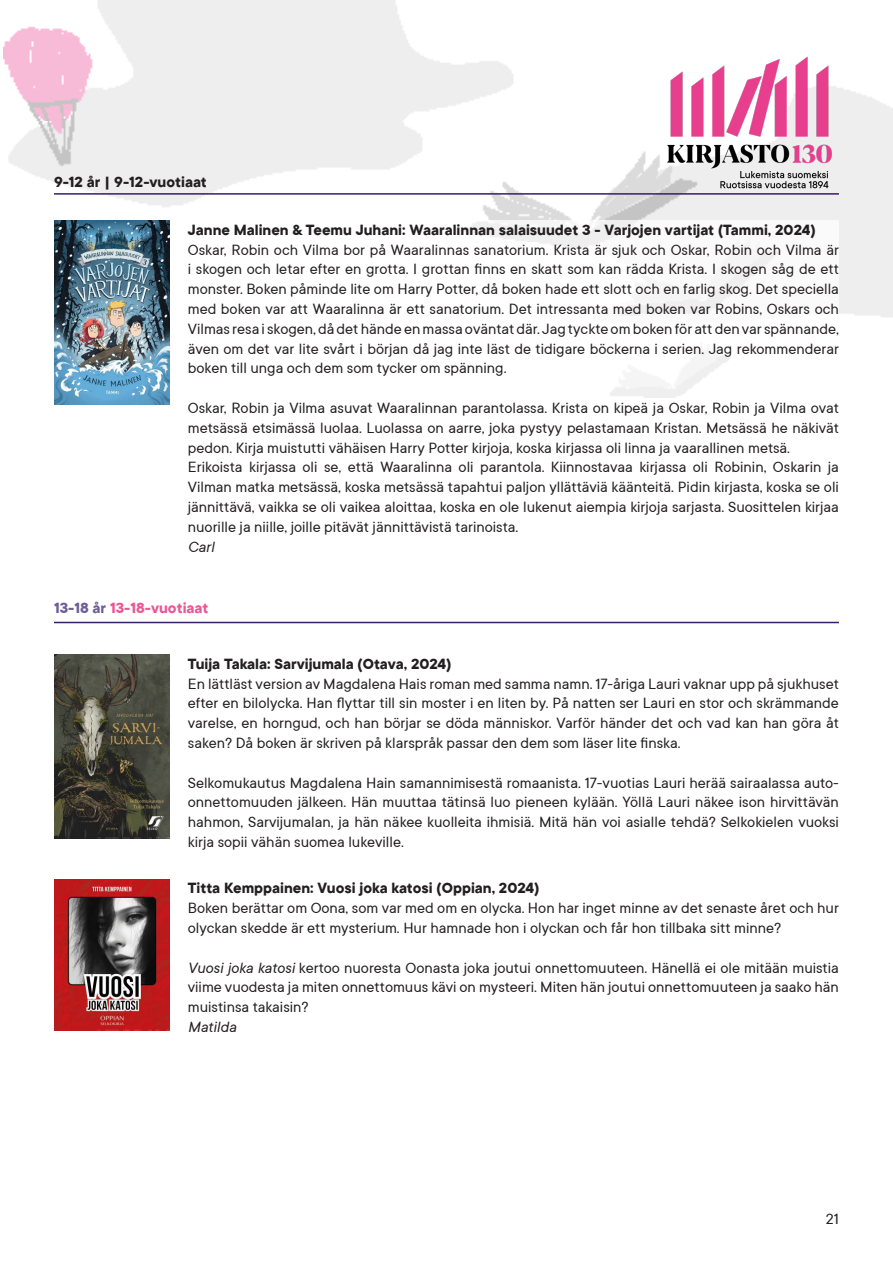
<style>
.page{position:relative;width:893px;height:1263px;background:#fff}
.page>*{position:absolute;margin:0;border:0;box-sizing:border-box;transform-origin:0 0}
.t1{font:16.5px/19.8px "TT Commons";color:#231f20;text-align:justify}
.t2{font:700 16.5px "TT Commons";color:#231f20}
.Styckeformat_1{font:700 16.5px "TT Commons";color:#ec5693}
.t3{font:italic 16.5px "TT Commons";color:#231f20}
.s1{color:#6c5e96}
.s2{font-style:italic}
</style>
<div class="page">
<img style="left:3px;top:0;width:890px;height:317px">
<img style="left:660px;top:54px;width:179px;height:136px">
<hr style="left:54px;top:193px;width:785px;height:2px;background:#361f66">
<div style="left:54px;top:220px;width:785px;height:335px;background:#fff"></div>
<img style="left:54px;top:220px;width:116px;height:184px">
<hr style="left:54px;top:622px;width:785px;height:1px;background:#361f66">
<img style="left:54px;top:655px;width:116px;height:184px">
<img style="left:54px;top:879px;width:116px;height:151px">
<p class="t2" style="left:54px;top:171px;width:154px">9-12 år | 9-12-vuotiaat</p>
<p class="t2" style="left:188px;top:219px;width:629px">Janne Malinen &amp; Teemu Juhani: Waaralinnan salaisuudet 3 - Varjojen vartijat (Tammi, 2024)</p>
<p class="t1" style="left:188px;top:239px;width:653px">Oskar, Robin och Vilma bor på Waaralinnas sanatorium. Krista är sjuk och Oskar, Robin och Vilma är i skogen och letar efter en grotta. I grottan finns en skatt som kan rädda Krista. I skogen såg de ett monster. Boken påminde lite om Harry Potter, då boken hade ett slott och en farlig skog. Det speciella med boken var att Waaralinna är ett sanatorium. Det intressanta med boken var Robins, Oskars och Vilmas resa i skogen, då det hände en massa oväntat där. Jag tyckte om boken för att den var spännande, även om det var lite svårt i början då jag inte läst de tidigare böckerna i serien. Jag rekommenderar boken till unga och dem som tycker om spänning.</p>
<p class="t1" style="left:188px;top:397px;width:653px">Oskar, Robin ja Vilma asuvat Waaralinnan parantolassa. Krista on kipeä ja Oskar, Robin ja Vilma ovat metsässä etsimässä luolaa. Luolassa on aarre, joka pystyy pelastamaan Kristan. Metsässä he näkivät pedon. Kirja muistutti vähäisen Harry Potter kirjoja, koska kirjassa oli linna ja vaarallinen metsä.</p>
<p class="t1" style="left:188px;top:457px;width:653px">Erikoista kirjassa oli se, että Waaralinna oli parantola. Kiinnostavaa kirjassa oli Robinin, Oskarin ja Vilman matka metsässä, koska metsässä tapahtui paljon yllättäviä käänteitä. Pidin kirjasta, koska se oli jännittävä, vaikka se oli vaikea aloittaa, koska en ole lukenut aiempia kirjoja sarjasta. Suosittelen kirjaa nuorille ja niille, joille pitävät jännittävistä tarinoista.</p>
<p class="t3" style="left:188px;top:536px;width:28px">Carl</p>
<p class="Styckeformat_1" style="left:54px;top:597px;width:156px"><span class="s1">13-18 år</span> 13-18-vuotiaat</p>
<p class="t2" style="left:188px;top:653px;width:265px">Tuija Takala: Sarvijumala (Otava, 2024)</p>
<p class="t1" style="left:188px;top:673px;width:653px">En lättläst version av Magdalena Hais roman med samma namn. 17-åriga Lauri vaknar upp på sjukhuset efter en bilolycka. Han flyttar till sin moster i en liten by. På natten ser Lauri en stor och skrämmande varelse, en horngud, och han börjar se döda människor. Varför händer det och vad kan han göra åt saken? Då boken är skriven på klarspråk passar den dem som läser lite finska.</p>
<p class="t1" style="left:188px;top:772px;width:653px">Selkomukautus Magdalena Hain samannimisestä romaanista. 17-vuotias Lauri herää sairaalassa auto&shy;onnettomuuden jälkeen. Hän muuttaa tätinsä luo pieneen kylään. Yöllä Lauri näkee ison hirvittävän hahmon, Sarvijumalan, ja hän näkee kuolleita ihmisiä. Mitä hän voi asialle tehdä? Selkokielen vuoksi kirja sopii vähän suomea lukeville.</p>
<p class="t2" style="left:188px;top:877px;width:353px">Titta Kemppainen: Vuosi joka katosi (Oppian, 2024)</p>
<p class="t1" style="left:188px;top:897px;width:653px">Boken berättar om Oona, som var med om en olycka. Hon har inget minne av det senaste året och hur olyckan skedde är ett mysterium. Hur hamnade hon i olyckan och får hon tillbaka sitt minne?</p>
<p class="t1" style="left:188px;top:957px;width:653px"><span class="s2">Vuosi joka katosi</span> kertoo nuoresta Oonasta joka joutui onnettomuuteen. Hänellä ei ole mitään muistia viime vuodesta ja miten onnettomuus kävi on mysteeri. Miten hän joutui onnettomuuteen ja saako hän muistinsa takaisin?</p>
<p class="t3" style="left:188px;top:1016px;width:50px">Matilda</p>
<p class="t1" style="left:826px;top:1208px;width:15px">21</p>
</div>
